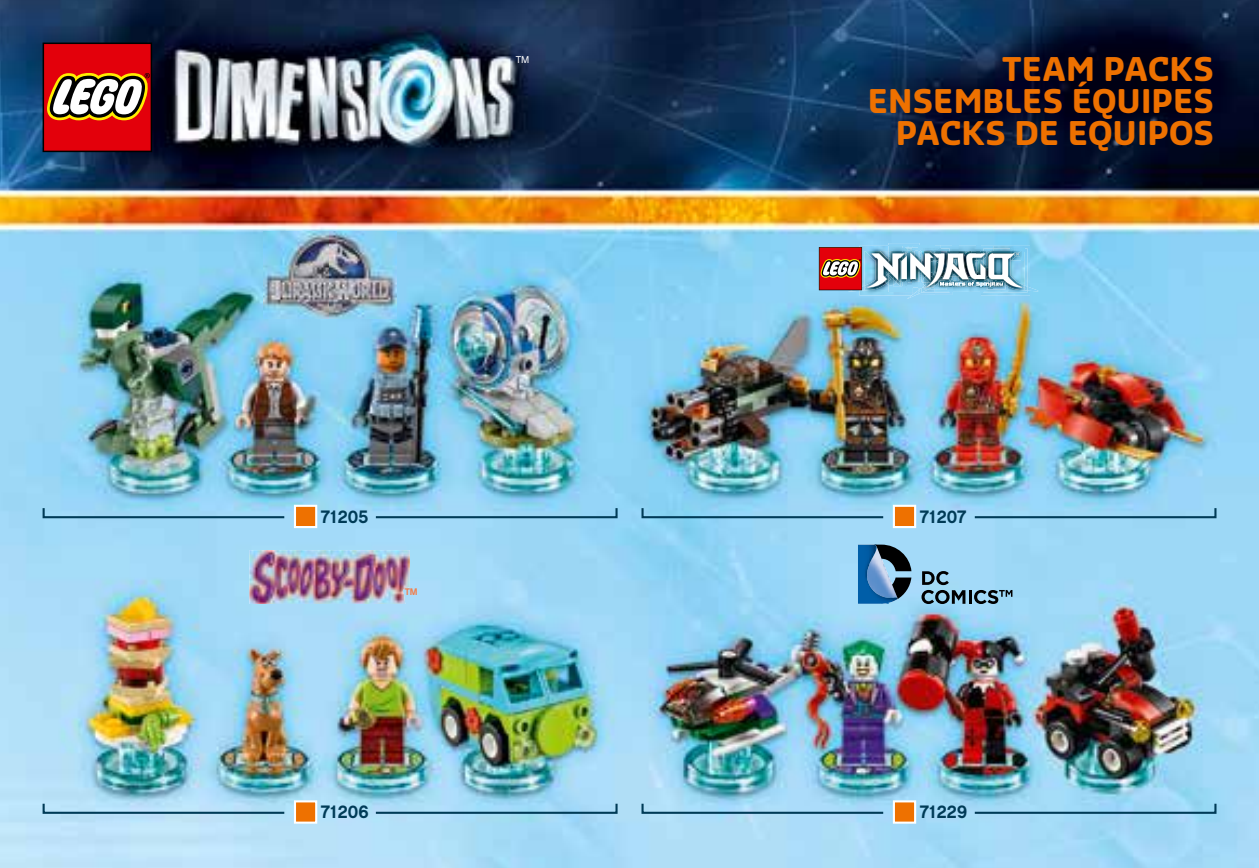
<style>
.page{position:relative;width:1259px;height:868px;background:#fff}
.page>*{position:absolute;margin:0;border:0;box-sizing:border-box;transform-origin:0 0}
.t1{font:700 31.8px/31.8px "Sansa Soft Std";color:#ee7100;text-align:right}
.t2{font:700 18px "LEGO Chalet 60";color:#003b57}
.t3{font:9.9px "LEGO Chalet 60";color:#fff}
.t4{font:700 9.6px "LEGO Chalet 60";color:#f0804f}
</style>
<div class="page">
<img style="left:0;top:0;width:1259px;height:867px">
<svg style="left:43px;top:43px;width:109px;height:109px"></svg>
<svg style="left:374px;top:506px;width:244px;height:13px;background:#81bddc"></svg>
<svg style="left:42px;top:506px;width:244px;height:13px;background:#82bddc"></svg>
<svg style="left:293px;top:503px;width:25px;height:26px"></svg>
<svg style="left:972px;top:506px;width:245px;height:13px;background:#81bddc"></svg>
<svg style="left:640px;top:506px;width:245px;height:13px;background:#7cbcdb"></svg>
<svg style="left:892px;top:503px;width:25px;height:26px"></svg>
<svg style="left:374px;top:801px;width:244px;height:13px;background:#8ac0dd"></svg>
<svg style="left:42px;top:801px;width:244px;height:13px;background:#99c6de"></svg>
<svg style="left:293px;top:799px;width:25px;height:25px"></svg>
<svg style="left:972px;top:801px;width:245px;height:13px;background:#84bedc"></svg>
<svg style="left:640px;top:801px;width:245px;height:13px;background:#8dc1dd"></svg>
<svg style="left:892px;top:799px;width:25px;height:25px"></svg>
<img style="left:263px;top:231px;width:133px;height:87px">
<img style="left:249px;top:550px;width:161px;height:54px">
<img style="left:888px;top:243px;width:31px;height:2px">
<img style="left:819px;top:245px;width:219px;height:54px">
<svg style="left:858px;top:544px;width:53px;height:59px;background:#306996"></svg>
<img style="left:875px;top:545px;width:22px;height:53px">
<svg style="left:921px;top:571px;width:91px;height:33px;background:#79a4ba"></svg>
<p class="t3" style="left:516px;top:54px;width:15px">TM</p>
<p class="t1" style="left:868px;top:52px;width:348px">TEAM PACKS<br>ENSEMBLES ÉQUIPES<br>PACKS DE EQUIPOS</p>
<p class="t2" style="left:321px;top:505px;width:49px">71205</p>
<p class="t2" style="left:920px;top:505px;width:48px">71207</p>
<p class="t4" style="left:405px;top:585px;width:14px">TM</p>
<p class="t2" style="left:321px;top:800px;width:49px">71206</p>
<p class="t2" style="left:920px;top:800px;width:49px">71229</p>
</div>
